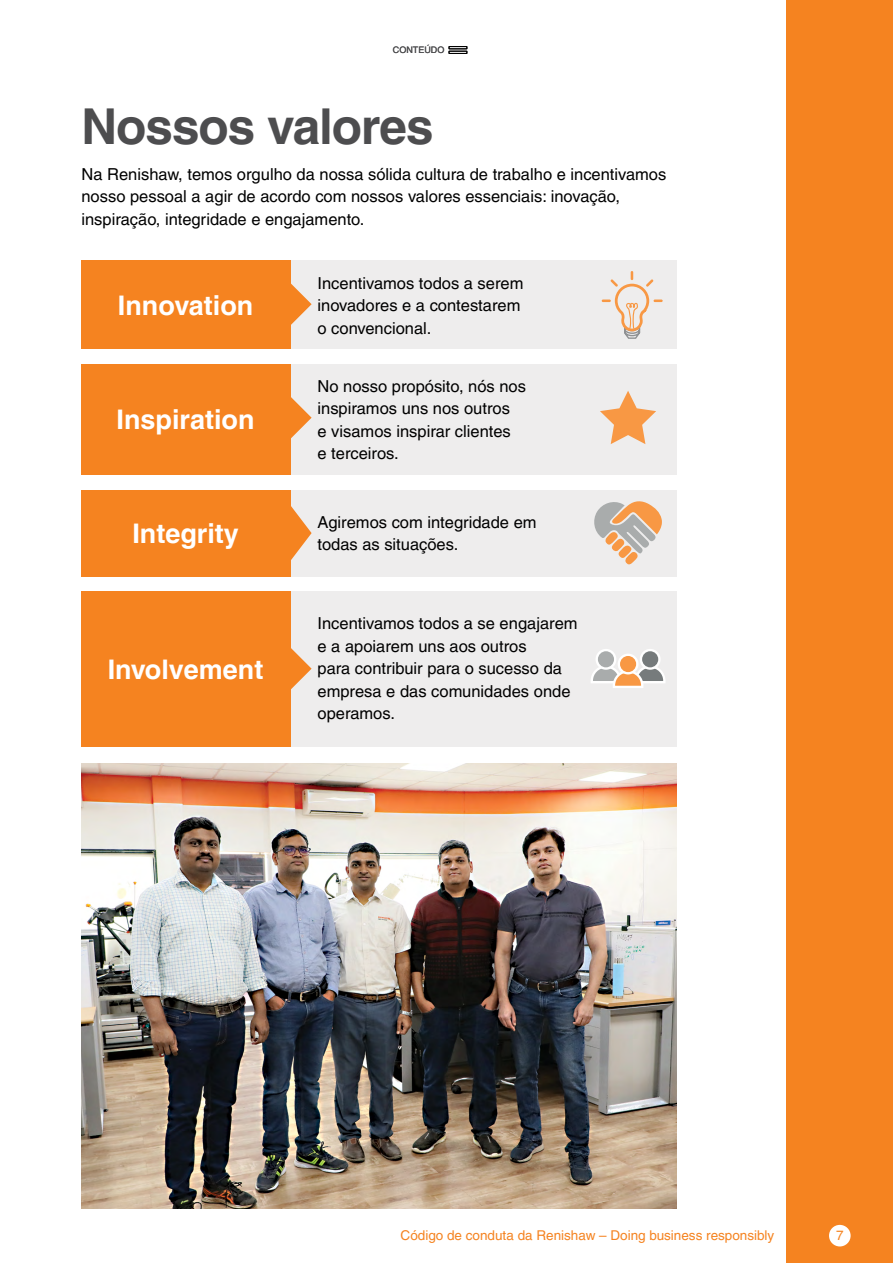
<style>
.page{position:relative;width:893px;height:1263px;background:#fff}
.page>*{position:absolute;margin:0;border:0;box-sizing:border-box;transform-origin:0 0}
.t1{font:700 49.5px "Helvetica LT Pro";letter-spacing:-.02em;color:#4d4d4f}
.t2{font:700 27px "Helvetica LT Pro";color:#fff}
.t3{font:16.5px/22.5px "Helvetica LT Pro";color:#000}
.t4{font:13.5px "Helvetica LT Pro";color:#f58320}
.t5{font:9px "Helvetica LT Pro";color:#4d4d4f}
</style>
<div class="page">
<div style="left:786px;top:0;width:107px;height:1263px;background:#f58320"></div>
<div style="left:829px;top:1225px;width:22px;height:21px;background:#fff;border-radius:50%"></div>
<img style="left:81px;top:764px;width:596px;height:445px">
<div style="left:289px;top:490px;width:388px;height:86px;background:#eeeded"></div>
<div style="left:81px;top:490px;width:209px;height:86px;background:#f58320"></div>
<svg style="left:290px;top:505px;width:22px;height:56px"></svg>
<div style="left:287px;top:364px;width:390px;height:111px;background:#eeeded"></div>
<div style="left:81px;top:364px;width:209px;height:111px;background:#f58320"></div>
<svg style="left:290px;top:396px;width:22px;height:43px"></svg>
<div style="left:291px;top:591px;width:386px;height:156px;background:#eeeded"></div>
<div style="left:81px;top:591px;width:209px;height:156px;background:#f58320"></div>
<svg style="left:290px;top:647px;width:22px;height:43px"></svg>
<div style="left:289px;top:261px;width:388px;height:88px;background:#eeeded"></div>
<div style="left:81px;top:261px;width:209px;height:88px;background:#f58320"></div>
<svg style="left:290px;top:283px;width:22px;height:43px"></svg>
<svg style="left:602px;top:271px;width:61px;height:68px"></svg>
<svg style="left:594px;top:501px;width:68px;height:63px"></svg>
<div style="left:595px;top:649px;width:21px;height:21px;background:#fff;border-radius:50%"></div>
<div style="left:598px;top:651px;width:16px;height:16px;background:#a9acac;border-radius:50%"></div>
<div style="left:640px;top:649px;width:21px;height:21px;background:#fff;border-radius:50%"></div>
<div style="left:642px;top:651px;width:16px;height:16px;background:#767b7c;border-radius:50%"></div>
<svg style="left:591px;top:665px;width:74px;height:23px"></svg>
<svg style="left:618px;top:654px;width:20px;height:20px"></svg>
<div style="left:620px;top:656px;width:16px;height:16px;background:#f89844;border-radius:50%"></div>
<svg style="left:600px;top:391px;width:56px;height:53px"></svg>
<div style="left:449px;top:51px;width:18px;height:3px;border:1px solid #000"></div>
<div style="left:449px;top:46px;width:18px;height:3px;border:1px solid #000"></div>
<p class="t5" style="left:393px;top:44px;width:53px">CONTEÚDO</p>
<h1 class="t1" style="left:81px;top:96px;width:354px">Nossos valores</h1>
<p class="t3" style="left:81px;top:162px;width:586px">Na Renishaw, temos orgulho da nossa sólida cultura de trabalho e incentivamos nosso pessoal a agir de acordo com nossos valores essenciais: inovação, inspiração, integridade e engajamento.</p>
<h2 class="t2" style="left:118px;top:289px;width:137px">Innovation</h2>
<h2 class="t2" style="left:117px;top:403px;width:140px">Inspiration</h2>
<h2 class="t2" style="left:132px;top:517px;width:108px">Integrity</h2>
<h2 class="t2" style="left:108px;top:653px;width:157px">Involvement</h2>
<p class="t3" style="left:318px;top:271px;width:207px">Incentivamos todos a serem inovadores e a contestarem o convencional.</p>
<p class="t3" style="left:318px;top:375px;width:210px">No nosso propósito, nós nos inspiramos uns nos outros<br>e visamos inspirar clientes<br>e terceiros.</p>
<p class="t3" style="left:317px;top:510px;width:221px">Agiremos com integridade em todas as situações.</p>
<p class="t3" style="left:318px;top:612px;width:262px">Incentivamos todos a se engajarem e a apoiarem uns aos outros<br>para contribuir para o sucesso da empresa e das comunidades onde operamos.</p>
<p class="t4" style="left:401px;top:1227px;width:375px">Código de conduta da Renishaw – Doing business responsibly</p>
<p class="t4" style="left:836px;top:1228px;width:9px">7</p>
</div>
